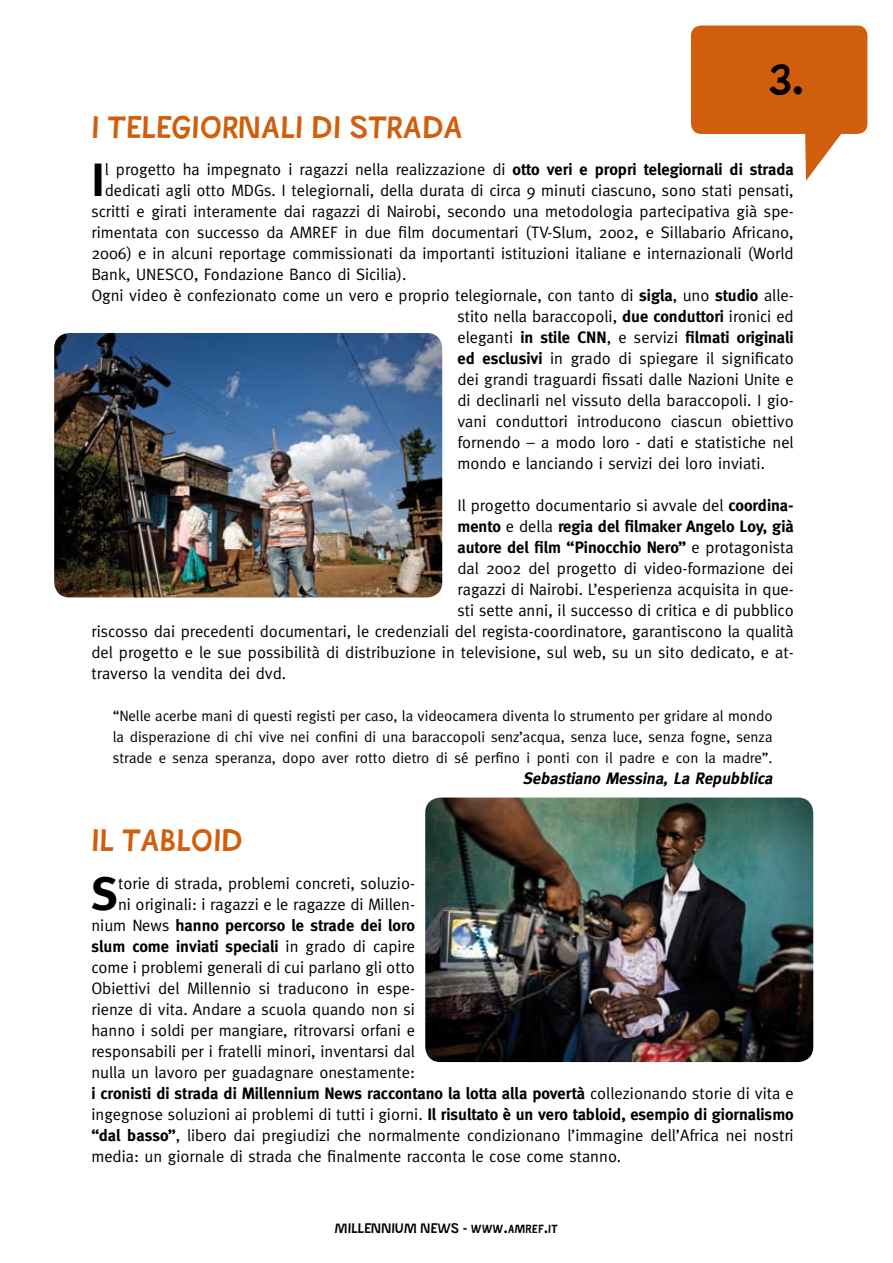
<style>
.page{position:relative;width:893px;height:1263px;background:#fff}
.page>*{position:absolute;margin:0;border:0;box-sizing:border-box;transform-origin:0 0}
.t1{font:700 46.65px "Meta";color:#000}
.t2{font:36px "Ray Johnson";color:#000}
.t3{font:27px "Ray Johnson";color:#d05e0d}
.t4{font:16.5px "Meta";color:#000}
.t5{font:700 16.5px "Meta";color:#000}
.t6{font:italic 700 16.5px "Meta";color:#000}
.t7{font:15px/21px "Meta";color:#000;text-align:justify}
.t8{font:12px "Ray Johnson";color:#000}
.s1{font-weight:700}
.s2{font-weight:400}
</style>
<div class="page">
<svg style="left:805px;top:134px;width:36px;height:47px"></svg>
<div style="left:691px;top:26px;width:176px;height:108px;background:#d05e0d;border-radius:10px"></div>
<img style="left:54px;top:333px;width:388px;height:264px;border-radius:15px">
<img style="left:425px;top:797px;width:388px;height:265px;border-radius:15px">
<h3 class="t3" style="left:91px;top:108px;width:373px">I TELEGIORNALI DI STRADA</h3>
<h2 class="t2" style="left:769px;top:55px;width:37px">3.</h2>
<h1 class="t1" style="left:91px;top:152px;width:15px">I</h1>
<p class="t4" style="left:105px;top:159px;width:690px">l progetto ha impegnato i ragazzi nella realizzazione di <span class="s1">otto veri e propri telegiornali di strada</span></p>
<p class="t4" style="left:105px;top:180px;width:690px">dedicati agli otto MDGs. I telegiornali, della durata di circa 9 minuti ciascuno, sono stati pensati,</p>
<p class="t4" style="left:91px;top:201px;width:704px">scritti e girati interamente dai ragazzi di Nairobi, secondo una metodologia partecipativa già spe-</p>
<p class="t4" style="left:91px;top:222px;width:704px">rimentata con successo da AMREF in due film documentari (TV-Slum, 2002, e Sillabario Africano,</p>
<p class="t4" style="left:91px;top:243px;width:704px">2006) e in alcuni reportage commissionati da importanti istituzioni italiane e internazionali (World</p>
<p class="t4" style="left:91px;top:264px;width:317px">Bank, UNESCO, Fondazione Banco di Sicilia).</p>
<p class="t4" style="left:91px;top:285px;width:704px">Ogni video è confezionato come un vero e proprio telegiornale, con tanto di <span class="s1">sigla</span>, uno <span class="s1">studio</span> alle-</p>
<p class="t4" style="left:457px;top:306px;width:338px">stito nella baraccopoli, <span class="s1">due conduttori</span> ironici ed</p>
<p class="t5" style="left:457px;top:327px;width:338px"><span class="s2">eleganti</span> in stile CNN<span class="s2">, e servizi</span> filmati originali</p>
<p class="t4" style="left:457px;top:348px;width:338px"><span class="s1">ed esclusivi</span> in grado di spiegare il significato</p>
<p class="t4" style="left:457px;top:369px;width:338px">dei grandi traguardi fissati dalle Nazioni Unite e</p>
<p class="t4" style="left:457px;top:390px;width:338px">di declinarli nel vissuto della baraccopoli. I gio-</p>
<p class="t4" style="left:457px;top:411px;width:338px">vani conduttori introducono ciascun obiettivo</p>
<p class="t4" style="left:457px;top:432px;width:338px">fornendo – a modo loro - dati e statistiche nel</p>
<p class="t4" style="left:457px;top:453px;width:309px">mondo e lanciando i servizi dei loro inviati.</p>
<p class="t4" style="left:457px;top:495px;width:338px">Il progetto documentario si avvale del <span class="s1">coordina-</span></p>
<p class="t5" style="left:457px;top:516px;width:338px">mento <span class="s2">e della</span> regia del filmaker Angelo Loy, già</p>
<p class="t5" style="left:457px;top:537px;width:338px">autore del film “Pinocchio Nero” <span class="s2">e protagonista</span></p>
<p class="t4" style="left:457px;top:558px;width:338px">dal 2002 del progetto di video-formazione dei</p>
<p class="t4" style="left:457px;top:579px;width:338px">ragazzi di Nairobi. L’esperienza acquisita in que-</p>
<p class="t4" style="left:457px;top:600px;width:338px">sti sette anni, il successo di critica e di pubblico</p>
<p class="t4" style="left:91px;top:621px;width:704px">riscosso dai precedenti documentari, le credenziali del regista-coordinatore, garantiscono la qualità</p>
<p class="t4" style="left:91px;top:642px;width:704px">del progetto e le sue possibilità di distribuzione in televisione, sul web, su un sito dedicato, e at-</p>
<p class="t4" style="left:91px;top:663px;width:196px">traverso la vendita dei dvd.</p>
<p class="t7" style="left:113px;top:705px;width:661px">“Nelle acerbe mani di questi registi per caso, la videocamera diventa lo strumento per gridare al mondo la disperazione di chi vive nei confini di una baraccopoli senz’acqua, senza luce, senza fogne, senza strade e senza speranza, dopo aver rotto dietro di sé perfino i ponti con il padre e con la madre”.</p>
<p class="t6" style="left:523px;top:768px;width:254px">Sebastiano Messina, La Repubblica</p>
<h3 class="t3" style="left:91px;top:822px;width:153px">IL TABLOID</h3>
<h1 class="t1" style="left:91px;top:866px;width:28px">S</h1>
<p class="t4" style="left:118px;top:873px;width:298px">torie di strada, problemi concreti, soluzio-</p>
<p class="t4" style="left:118px;top:894px;width:298px">ni originali: i ragazzi e le ragazze di Millen-</p>
<p class="t5" style="left:91px;top:915px;width:325px"><span class="s2">nium News</span> hanno percorso le strade dei loro</p>
<p class="t5" style="left:91px;top:936px;width:325px">slum come inviati speciali <span class="s2">in grado di capire</span></p>
<p class="t4" style="left:91px;top:957px;width:325px">come i problemi generali di cui parlano gli otto</p>
<p class="t4" style="left:91px;top:978px;width:325px">Obiettivi del Millennio si traducono in espe-</p>
<p class="t4" style="left:91px;top:999px;width:325px">rienze di vita. Andare a scuola quando non si</p>
<p class="t4" style="left:91px;top:1020px;width:325px">hanno i soldi per mangiare, ritrovarsi orfani e</p>
<p class="t4" style="left:91px;top:1041px;width:325px">responsabili per i fratelli minori, inventarsi dal</p>
<p class="t4" style="left:91px;top:1062px;width:325px">nulla un lavoro per guadagnare onestamente:</p>
<p class="t5" style="left:91px;top:1083px;width:704px">i cronisti di strada di Millennium News raccontano la lotta alla povertà <span class="s2">collezionando storie di vita e</span></p>
<p class="t5" style="left:91px;top:1104px;width:704px"><span class="s2">ingegnose soluzioni ai problemi di tutti i giorni.</span> Il risultato è un vero tabloid, esempio di giornalismo</p>
<p class="t4" style="left:91px;top:1125px;width:704px"><span class="s1">“dal basso”</span>, libero dai pregiudizi che normalmente condizionano l’immagine dell’Africa nei nostri</p>
<p class="t4" style="left:91px;top:1146px;width:531px">media: un giornale di strada che finalmente racconta le cose come stanno.</p>
<p class="t8" style="left:335px;top:1220px;width:225px">MILLENNIUM NEWS - www.amref.it</p>
</div>
